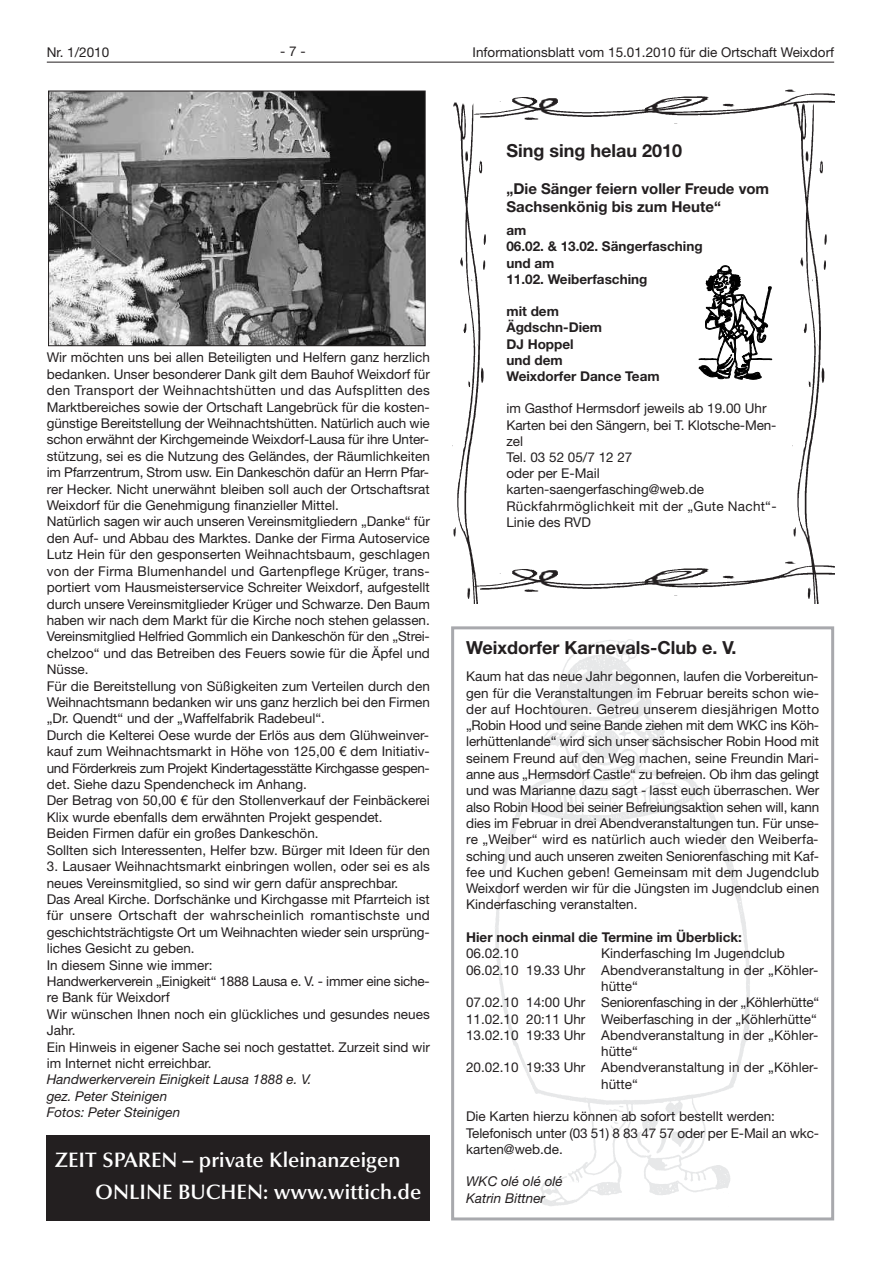
<style>
.page{position:relative;width:881px;height:1263px;background:#fff}
.page>*{position:absolute;margin:0;border:0;box-sizing:border-box;transform-origin:0 0}
.t1{font:600 21px/31.5px "Optima";color:#fff}
.t2{font:700 18px "Helvetica Neue LT";color:#231f20}
.t3{font:700 15px/18px "Helvetica Neue LT";color:#231f20}
.t4{font:13.5px/16.4px "Helvetica Neue LT";color:#231f20}
.t5{font:700 13.5px/16.2px "Helvetica Neue LT";color:#231f20}
.t6{font:italic 13.5px/16.4px "Helvetica Neue LT";color:#231f20}
</style>
<div class="page">
<img style="left:495px;top:639px;width:255px;height:567px">
<hr style="left:47px;top:62px;width:786px;height:1px;background:#231f20">
<img style="left:50px;top:93px;width:373px;height:251px">
<div style="left:48px;top:91px;width:377px;height:255px;border:1px solid #231f20"></div>
<div style="left:451px;top:626px;width:382px;height:594px;border:3px solid #a8a9ad"></div>
<div style="left:47px;top:1135px;width:382px;height:85px;background:#231f20"></div>
<img style="left:792px;top:130px;width:35px;height:474px">
<img style="left:452px;top:130px;width:34px;height:474px">
<img style="left:453px;top:89px;width:380px;height:41px">
<img style="left:452px;top:560px;width:381px;height:42px">
<svg style="left:698px;top:266px;width:73px;height:114px"></svg>
<p class="t4" style="left:47px;top:45px;width:64px">Nr. 1/2010</p>
<p class="t4" style="left:280px;top:45px;width:27px">-7-</p>
<p class="t4" style="left:472px;top:45px;width:363px">Informationsblatt vom 15.01.2010 für die Ortschaft Weixdorf</p>
<p class="t4" style="left:47px;top:351px;width:384px">Wir möchten uns bei allen Beteiligten und Helfern ganz herzlich bedanken. Unser besonderer Dank gilt dem Bauhof Weixdorf für den Transport der Weihnachtshütten und das Aufsplitten des Marktbereiches sowie der Ortschaft Langebrück für die kosten&shy;günstige Bereitstellung der Weihnachtshütten. Natürlich auch wie schon erwähnt der Kirchgemeinde Weixdorf-Lausa für ihre Unter&shy;stützung, sei es die Nutzung des Geländes, der Räumlichkeiten im Pfarrzentrum, Strom usw. Ein Dankeschön dafür an Herrn Pfar&shy;rer Hecker. Nicht unerwähnt bleiben soll auch der Ortschaftsrat Weixdorf für die Genehmigung finanzieller Mittel.<br>Natürlich sagen wir auch unseren Vereinsmitgliedern „Danke“ für den Auf- und Abbau des Marktes. Danke der Firma Autoservice Lutz Hein für den gesponserten Weihnachtsbaum, geschlagen von der Firma Blumenhandel und Gartenpflege Krüger, trans&shy;portiert vom Hausmeisterservice Schreiter Weixdorf, aufgestellt durch unsere Vereinsmitglieder Krüger und Schwarze. Den Baum haben wir nach dem Markt für die Kirche noch stehen gelassen.<br>Vereinsmitglied Helfried Gommlich ein Dankeschön für den „Strei&shy;chelzoo“ und das Betreiben des Feuers sowie für die Äpfel und Nüsse.<br>Für die Bereitstellung von Süßigkeiten zum Verteilen durch den Weihnachtsmann bedanken wir uns ganz herzlich bei den Firmen „Dr. Quendt“ und der „Waffelfabrik Radebeul“.<br>Durch die Kelterei Oese wurde der Erlös aus dem Glühweinver&shy;kauf zum Weihnachtsmarkt in Höhe von 125,00 € dem Initiativ&shy;und Förderkreis zum Projekt Kindertagesstätte Kirchgasse gespen&shy;det. Siehe dazu Spendencheck im Anhang.<br>Der Betrag von 50,00 € für den Stollenverkauf der Feinbäckerei Klix wurde ebenfalls dem erwähnten Projekt gespendet.<br>Beiden Firmen dafür ein großes Dankeschön.<br>Sollten sich Interessenten, Helfer bzw. Bürger mit Ideen für den</p>
<p class="t4" style="left:47px;top:859px;width:384px">3. Lausaer Weihnachtsmarkt einbringen wollen, oder sei es als neues Vereinsmitglied, so sind wir gern dafür ansprechbar.<br>Das Areal Kirche. Dorfschänke und Kirchgasse mit Pfarrteich ist für unsere Ortschaft der wahrscheinlich romantischste und geschichtsträchtigste Ort um Weihnachten wieder sein ursprüng&shy;liches Gesicht zu geben.<br>In diesem Sinne wie immer:<br>Handwerkerverein „Einigkeit“ 1888 Lausa e. V. - immer eine siche&shy;re Bank für Weixdorf<br>Wir wünschen Ihnen noch ein glückliches und gesundes neues Jahr.<br>Ein Hinweis in eigener Sache sei noch gestattet. Zurzeit sind wir im Internet nicht erreichbar.</p>
<p class="t6" style="left:47px;top:1073px;width:266px">Handwerkerverein Einigkeit Lausa 1888 e. V. gez. Peter Steinigen<br>Fotos: Peter Steinigen</p>
<h1 class="t1" style="left:95px;top:1146px;width:327px;text-indent:-40px">ZEIT SPAREN – private Kleinanzeigen<br>ONLINE BUCHEN: www.wittich.de</h1>
<h2 class="t2" style="left:506px;top:145px;width:177px">Sing sing helau 2010</h2>
<p class="t3" style="left:506px;top:181px;width:264px">„Die Sänger feiern voller Freude vom<br>Sachsenkönig bis zum Heute“</p>
<p class="t5" style="left:506px;top:224px;width:198px">am<br>06.02. &amp; 13.02. Sängerfasching und am<br>11.02. Weiberfasching</p>
<p class="t5" style="left:506px;top:305px;width:155px">mit dem<br>Ägdschn-Diem<br>DJ Hoppel<br>und dem<br>Weixdorfer Dance Team</p>
<p class="t4" style="left:506px;top:402px;width:271px">im Gasthof Hermsdorf jeweils ab 19.00 Uhr<br>Karten bei den Sängern, bei T. Klotsche-Men&shy;zel<br>Tel. 03 52 05/7 12 27<br>oder per E-Mail karten-saengerfasching@web.de<br>Rückfahrmöglichkeit mit der „Gute Nacht“-<br>Linie des RVD</p>
<h2 class="t2" style="left:466px;top:641px;width:272px">Weixdorfer Karnevals-Club e. V.</h2>
<p class="t4" style="left:466px;top:669px;width:354px;text-align:justify">Kaum hat das neue Jahr begonnen, laufen die Vorbereitun&shy;gen für die Veranstaltungen im Februar bereits schon wie&shy;der auf Hochtouren. Getreu unserem diesjährigen Motto „Robin Hood und seine Bande ziehen mit dem WKC ins Köh&shy;lerhüttenlande“ wird sich unser sächsischer Robin Hood mit seinem Freund auf den Weg machen, seine Freundin Mari&shy;anne aus „Hermsdorf Castle“ zu befreien. Ob ihm das gelingt und was Marianne dazu sagt - lasst euch überraschen. Wer also Robin Hood bei seiner Befreiungsaktion sehen will, kann dies im Februar in drei Abendveranstaltungen tun. Für unse&shy;re „Weiber“ wird es natürlich auch wieder den Weiberfa&shy;sching und auch unseren zweiten Seniorenfasching mit Kaf&shy;fee und Kuchen geben! Gemeinsam mit dem Jugendclub Weixdorf werden wir für die Jüngsten im Jugendclub einen Kinderfasching veranstalten.</p>
<p class="t5" style="left:466px;top:930px;width:277px">Hier noch einmal die Termine im Überblick:</p>
<p class="t4" style="left:466px;top:947px;width:54px">06.02.10</p>
<p class="t4" style="left:601px;top:947px;width:185px">Kinderfasching Im Jugendclub</p>
<p class="t4" style="left:466px;top:963px;width:353px">06.02.10 19.33 Uhr Abendveranstaltung in der „Köhler-</p>
<p class="t4" style="left:601px;top:979px;width:38px">hütte“</p>
<p class="t4" style="left:466px;top:995px;width:354px">07.02.10 14:00 Uhr Seniorenfasching in der „Köhlerhütte“</p>
<p class="t4" style="left:466px;top:1012px;width:352px">11.02.10 20:11 Uhr Weiberfasching in der „Köhlerhütte“</p>
<p class="t4" style="left:466px;top:1028px;width:353px">13.02.10 19:33 Uhr Abendveranstaltung in der „Köhler-</p>
<p class="t4" style="left:601px;top:1044px;width:38px">hütte“</p>
<p class="t4" style="left:466px;top:1061px;width:353px">20.02.10 19:33 Uhr Abendveranstaltung in der „Köhler-</p>
<p class="t4" style="left:601px;top:1077px;width:38px">hütte“</p>
<p class="t4" style="left:466px;top:1109px;width:354px">Die Karten hierzu können ab sofort bestellt werden:<br>Telefonisch unter (03 51) 8 83 47 57 oder per E-Mail an wkc&shy;karten@web.de.</p>
<p class="t6" style="left:466px;top:1175px;width:98px">WKC olé olé olé<br>Katrin Bittner</p>
</div>
